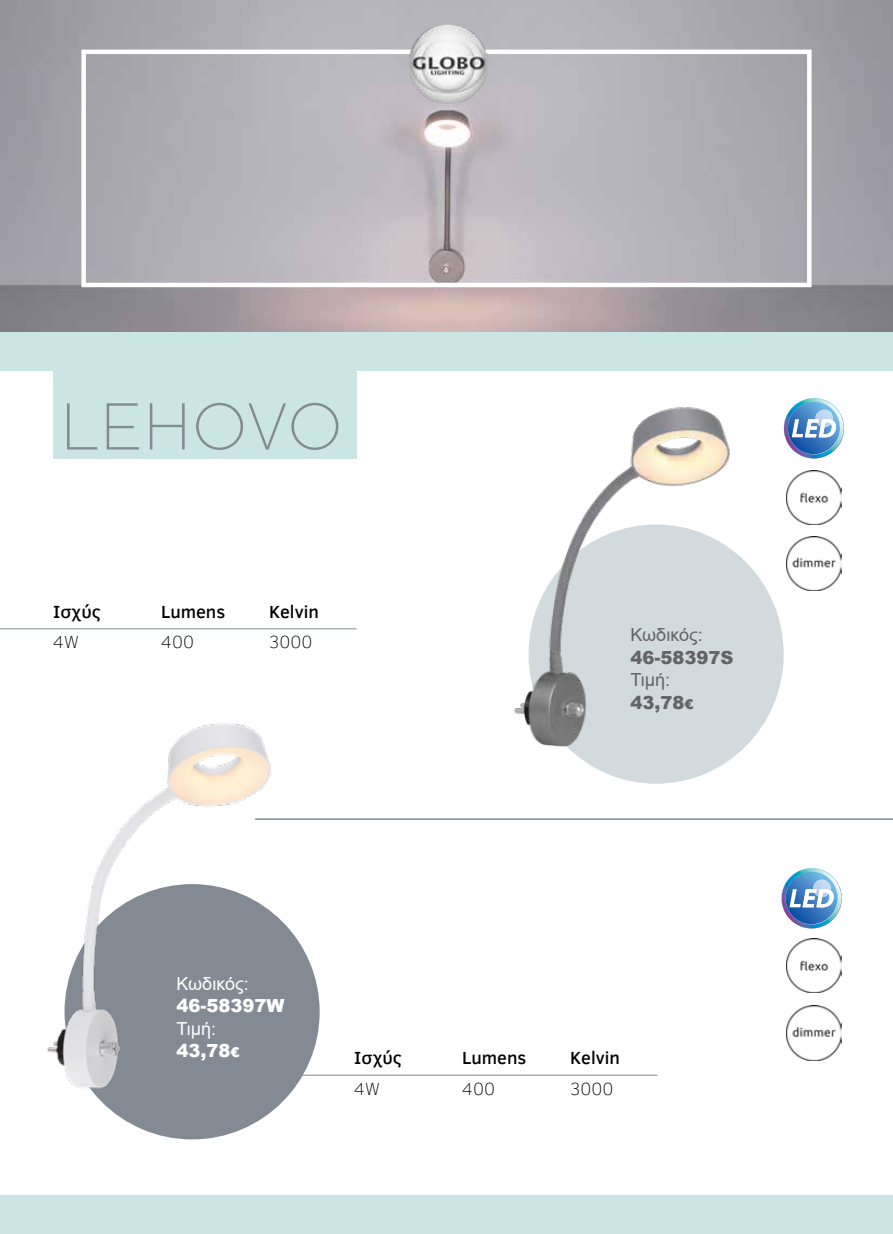
<style>
.page{position:relative;width:893px;height:1234px;background:#fff}
.page>*{position:absolute;margin:0;border:0;box-sizing:border-box;transform-origin:0 0}
.t1{font:100 66px "Centrale Sans";color:#838a94}
.t2{font:500 18px "Clear Sans";color:#000}
.t3{font:18px/22.5px "Arial";color:#636466}
.t4{font:18px/22.5px "Arial";color:#fff}
.t5{font:100 18px "Clear Sans";color:#000}
.t6{font:900 18px "Arial";color:#636466}
.t7{font:900 18px "Arial";color:#fff}
.s1{font-weight:900}
.s2{font-weight:900;font-size:13.5px}
</style>
<div class="page">
<img style="left:0;top:0;width:893px;height:332px">
<div style="left:81px;top:50px;width:731px;height:237px;border:4px solid #fff"></div>
<div style="left:1px;top:332px;width:892px;height:38px;background:#cbe5e4"></div>
<div style="left:1px;top:1195px;width:892px;height:38px;background:#cbe5e4"></div>
<div style="left:53px;top:370px;width:304px;height:88px;background:#cbe5e4"></div>
<div style="left:65px;top:883px;width:255px;height:256px;background:#838a94;border-radius:50%"></div>
<div style="left:529px;top:524px;width:255px;height:259px;background:#d2dadd;border-radius:50%"></div>
<img style="left:46px;top:723px;width:248px;height:388px">
<img style="left:514px;top:407px;width:218px;height:350px">
<img style="left:408px;top:24px;width:79px;height:79px">
<hr style="left:255px;top:818px;width:638px;height:1px;background:#838a94">
<hr style="left:0;top:628px;width:357px;height:1px;background:#838a94">
<hr style="left:301px;top:1074px;width:357px;height:1px;background:#838a94">
<svg style="left:783px;top:398px;width:61px;height:60px"></svg>
<svg style="left:781px;top:868px;width:61px;height:60px"></svg>
<img style="left:787px;top:470px;width:54px;height:54px">
<img style="left:787px;top:938px;width:54px;height:54px">
<img style="left:787px;top:536px;width:54px;height:54px">
<img style="left:787px;top:1005px;width:54px;height:54px">
<h1 class="t1" style="left:60px;top:390px;width:284px">LEHOVO</h1>
<p class="t2" style="left:53px;top:599px;width:49px">Ισχύς</p>
<p class="t2" style="left:161px;top:599px;width:66px">Lumens</p>
<p class="t2" style="left:269px;top:599px;width:51px">Kelvin</p>
<p class="t5" style="left:53px;top:630px;width:27px">4W</p>
<p class="t5" style="left:161px;top:630px;width:34px">400</p>
<p class="t5" style="left:269px;top:630px;width:45px">3000</p>
<p class="t3" style="left:630px;top:623px;width:74px">Κωδικός:</p>
<p class="t6" style="left:630px;top:644px;width:105px">46-58397S</p>
<p class="t3" style="left:630px;top:668px;width:65px">Τιμή:<br><span class="s1">43,78</span><span class="s2">€</span></p>
<p class="t4" style="left:176px;top:971px;width:74px">Κωδικός:</p>
<p class="t7" style="left:176px;top:992px;width:110px">46-58397W</p>
<p class="t4" style="left:176px;top:1016px;width:65px">Τιμή:<br><span class="s1">43,78</span><span class="s2">€</span></p>
<p class="t2" style="left:354px;top:1045px;width:49px">Ισχύς</p>
<p class="t2" style="left:462px;top:1045px;width:66px">Lumens</p>
<p class="t2" style="left:570px;top:1045px;width:51px">Kelvin</p>
<p class="t5" style="left:354px;top:1076px;width:27px">4W</p>
<p class="t5" style="left:462px;top:1076px;width:34px">400</p>
<p class="t5" style="left:570px;top:1076px;width:45px">3000</p>
</div>
